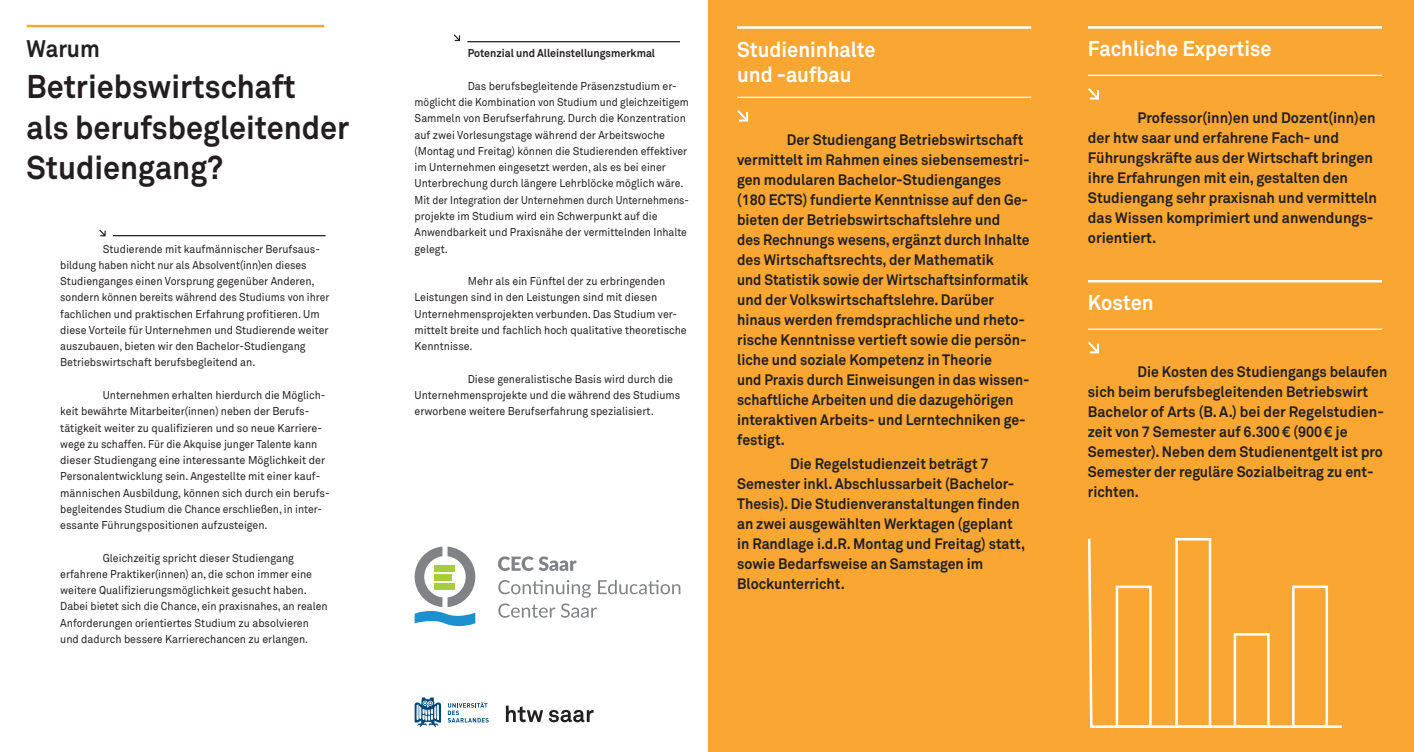
<style>
.page{position:relative;width:1414px;height:752px;background:#fff}
.page>*{position:absolute;margin:0;border:0;box-sizing:border-box;transform-origin:0 0}
.t1{font:700 32.5px/40.6px "Akkurat";color:#231f20;scale:.94 1}
.t2{font:700 23.75px "Akkurat";letter-spacing:-.005em;color:#231f20;scale:.94 1}
.t3{font:700 21.25px/25px "Akkurat";color:#fff;scale:.94 1}
.t4{font:700 15px/20px "Akkurat";color:#231f20;scale:.94 1}
.t5{font:700 15px/20px "Akkurat";color:#231f20;scale:.93 1}
.t6{font:700 15px/20px "Akkurat";color:#231f20;scale:.96 1}
.t7{font:11.25px/16.2px "Akkurat";color:#231f20;scale:.94 1}
.t8{font:700 11.25px "Akkurat";color:#231f20;scale:.94 1}
</style>
<div class="page">
<div style="left:709px;top:0;width:705px;height:751px;background:#faa633"></div>
<svg style="left:454px;top:34px;width:6px;height:7px"></svg>
<hr style="left:467px;top:41px;width:213px;height:1px;background:#231f20">
<hr style="left:737px;top:26px;width:294px;height:3px;background:#fff">
<hr style="left:737px;top:97px;width:294px;height:1px;background:#fff">
<svg style="left:737px;top:110px;width:11px;height:11px"></svg>
<hr style="left:1088px;top:26px;width:294px;height:3px;background:#fff">
<hr style="left:1088px;top:75px;width:294px;height:1px;background:#fff">
<svg style="left:1088px;top:88px;width:11px;height:11px"></svg>
<hr style="left:1088px;top:280px;width:294px;height:2px;background:#fff">
<hr style="left:1088px;top:328px;width:294px;height:1px;background:#fff">
<svg style="left:1088px;top:342px;width:11px;height:11px"></svg>
<hr style="left:27px;top:25px;width:297px;height:2px;background:#faa633">
<svg style="left:99px;top:229px;width:7px;height:7px"></svg>
<hr style="left:113px;top:235px;width:213px;height:1px;background:#231f20">
<svg style="left:1088px;top:538px;width:254px;height:190px"></svg>
<svg style="left:415px;top:697px;width:26px;height:29px"></svg>
<svg style="left:448px;top:702px;width:41px;height:20px"></svg>
<svg style="left:506px;top:705px;width:88px;height:17px"></svg>
<svg style="left:415px;top:546px;width:60px;height:81px"></svg>
<svg style="left:498px;top:603px;width:99px;height:14px"></svg>
<svg style="left:498px;top:579px;width:182px;height:18px"></svg>
<svg style="left:498px;top:556px;width:78px;height:14px"></svg>
<h2 class="t2" style="left:27px;top:34px;width:79px">Warum</h2>
<h1 class="t1" style="left:27px;top:66px;width:345px">Betriebswirtschaft<br>als berufsbegleitender<br>Studiengang?</h1>
<p class="t7" style="left:60px;top:240px;width:288px;text-indent:43px">Studierende mit kaufmännischer Berufsaus&shy;bildung haben nicht nur als Absolvent(inn)en dieses Studienganges einen Vorsprung gegenüber Anderen, sondern können bereits während des Studiums von ihrer fachlichen und praktischen Erfahrung profitieren. Um diese Vorteile für Unternehmen und Studierende weiter auszubauen, bieten wir den Bachelor-Studiengang Betriebswirtschaft berufsbegleitend an.</p>
<p class="t7" style="left:60px;top:386px;width:288px;text-indent:43px">Unternehmen erhalten hierdurch die Möglich&shy;keit bewährte Mitarbeiter(innen) neben der Berufs&shy;tätigkeit weiter zu qualifizieren und so neue Karriere&shy;wege zu schaffen. Für die Akquise junger Talente kann dieser Studiengang eine interessante Möglichkeit der Personalentwicklung sein. Angestellte mit einer kauf&shy;männischen Ausbildung, können sich durch ein berufs&shy;begleitendes Studium die Chance erschließen, in inter&shy;essante Führungspositionen aufzusteigen.</p>
<p class="t7" style="left:60px;top:549px;width:286px;text-indent:43px">Gleichzeitig spricht dieser Studiengang erfahrene Praktiker(innen) an, die schon immer eine weitere Qualifizierungsmöglichkeit gesucht haben.<br>Dabei bietet sich die Chance, ein praxisnahes, an realen Anforderungen orientiertes Studium zu absolvieren und dadurch bessere Karrierechancen zu erlangen.</p>
<p class="t8" style="left:468px;top:46px;width:201px">Potenzial und Alleinstellungsmerkmal</p>
<p class="t7" style="left:415px;top:78px;width:293px;text-indent:53px">Das berufsbegleitende Präsenzstudium er&shy;möglicht die Kombination von Studium und gleichzeitigem Sammeln von Berufserfahrung. Durch die Konzentration auf zwei Vorlesungstage während der Arbeitswoche (Montag und Freitag) können die Studierenden effektiver im Unternehmen eingesetzt werden, als es bei einer Unterbrechung durch längere Lehrblöcke möglich wäre.<br>Mit der Integration der Unternehmen durch Unternehmens&shy;projekte im Studium wird ein Schwerpunkt auf die Anwendbarkeit und Praxisnähe der vermittelnden Inhalte gelegt.</p>
<p class="t7" style="left:415px;top:273px;width:291px;text-indent:53px">Mehr als ein Fünftel der zu erbringenden Leistungen sind in den Leistungen sind mit diesen Unternehmensprojekten verbunden. Das Studium ver&shy;mittelt breite und fachlich hoch qualitative theoretische Kenntnisse.</p>
<p class="t7" style="left:415px;top:370px;width:284px;text-indent:53px">Diese generalistische Basis wird durch die<br>Unternehmensprojekte und die während des Studiums erworbene weitere Berufserfahrung spezialisiert.</p>
<h3 class="t3" style="left:737px;top:37px;width:149px">Studieninhalte und -aufbau</h3>
<p class="t4" style="left:737px;top:129px;width:313px;text-indent:50px">Der Studiengang Betriebswirtschaft vermittelt im Rahmen eines siebensemestri&shy;gen modularen Bachelor-Studienganges (180 ECTS) fundierte Kenntnisse auf den Ge&shy;bieten der Betriebswirtschaftslehre und<br>des Rechnungs wesens, ergänzt durch Inhalte des Wirtschaftsrechts, der Mathematik<br>und Statistik sowie der Wirtschaftsinformatik und der Volkswirtschaftslehre. Darüber hinaus werden fremdsprachliche und rheto&shy;rische Kenntnisse vertieft sowie die persön&shy;liche und soziale Kompetenz in Theorie<br>und Praxis durch Einweisungen in das wissen&shy;schaftliche Arbeiten und die dazugehörigen interaktiven Arbeits- und Lerntechniken ge&shy;festigt.</p>
<p class="t4" style="left:737px;top:453px;width:308px;text-indent:53px">Die Regelstudienzeit beträgt 7<br>Semester inkl. Abschlussarbeit (Bachelor-Thesis). Die Studienveranstaltungen finden an zwei ausgewählten Werktagen (geplant in Randlage i.d.R. Montag und Freitag) statt, sowie Bedarfsweise an Samstagen im Blockunterricht.</p>
<h3 class="t3" style="left:1088px;top:36px;width:197px">Fachliche Expertise</h3>
<p class="t6" style="left:1088px;top:108px;width:302px;text-indent:50px">Professor(inn)en und Dozent(inn)en der htw saar und erfahrene Fach- und Führungskräfte aus der Wirtschaft bringen ihre Erfahrungen mit ein, gestalten den Studiengang sehr praxisnah und vermitteln das Wissen komprimiert und anwendungs&shy;orientiert.</p>
<h3 class="t3" style="left:1088px;top:289px;width:71px">Kosten</h3>
<p class="t5" style="left:1088px;top:361px;width:323px;text-indent:50px">Die Kosten des Studiengangs belaufen sich beim berufsbegleitenden Betriebswirt Bachelor of Arts (B. A.) bei der Regelstudien&shy;zeit von 7 Semester auf 6.300€ (900€ je Semester). Neben dem Studienentgelt ist pro Semester der reguläre Sozialbeitrag zu ent&shy;richten.</p>
</div>
